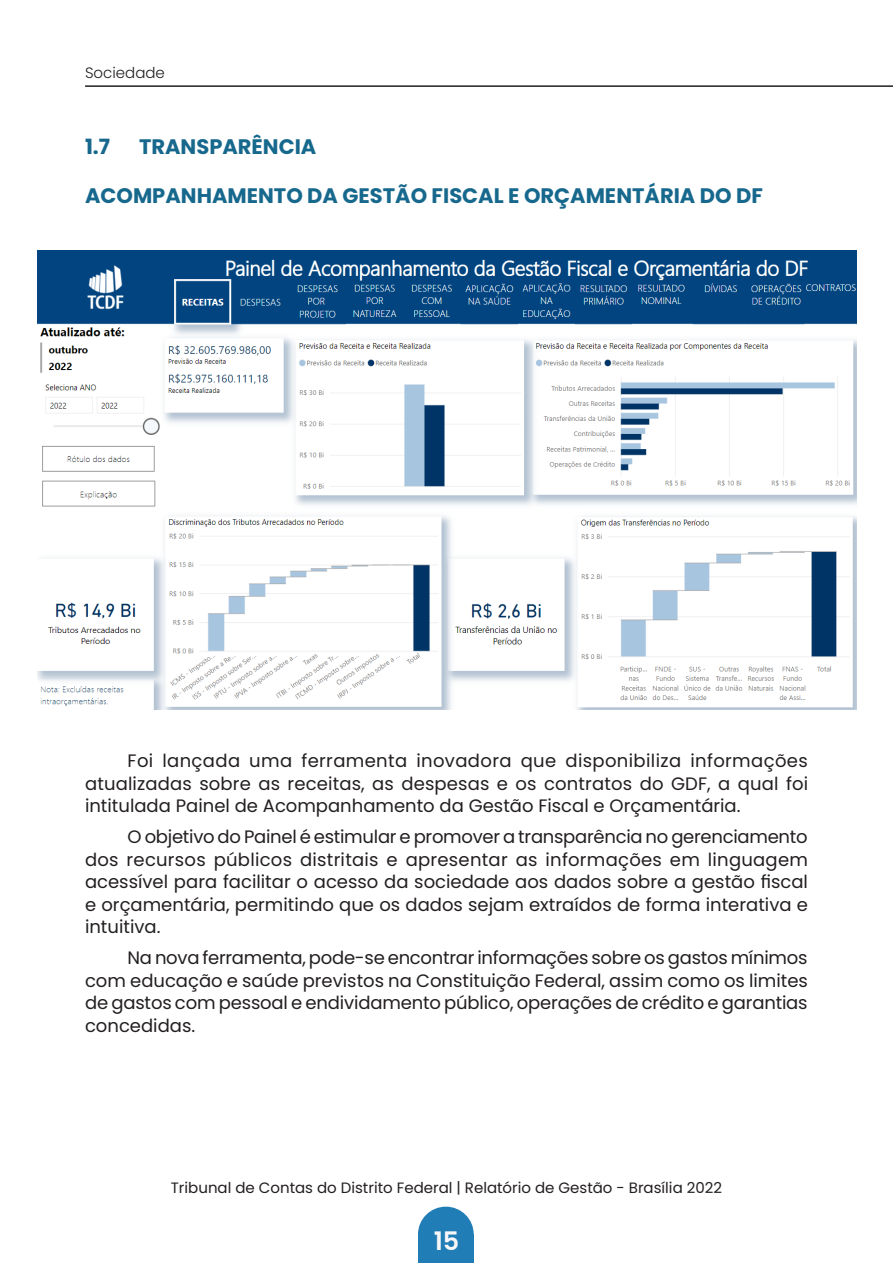
<style>
.page{position:relative;width:893px;height:1263px;background:#fff}
.page>*{position:absolute;margin:0;border:0;box-sizing:border-box;transform-origin:0 0}
.t1{font:600 25.5px "Poppins";color:#f7f7f8}
.TITULO{font:700 21px "Poppins";color:#17688d}
.Texto_comum{font:18px/22.5px "Poppins";color:#231f20;text-align:justify}
.t2{font:15px "Poppins";color:#231f20}
.t3{font:300 15px "Poppins";color:#231f20}
</style>
<div class="page">
<hr style="left:85px;top:85px;width:808px;height:2px;background:#231f20">
<div style="left:418px;top:1234px;width:56px;height:29px;background:#217db5"></div>
<div style="left:418px;top:1206px;width:56px;height:56px;background:#217db5;border-radius:50%"></div>
<img style="left:38px;top:250px;width:819px;height:460px">
<p class="t3" style="left:85px;top:64px;width:81px">Sociedade</p>
<p class="TITULO" style="left:85px;top:134px;width:27px">1.7</p>
<p class="TITULO" style="left:139px;top:134px;width:179px">TRANSPARÊNCIA</p>
<p class="TITULO" style="left:85px;top:183px;width:679px">ACOMPANHAMENTO DA GESTÃO FISCAL E ORÇAMENTÁRIA DO DF</p>
<p class="Texto_comum" style="left:85px;top:750px;width:725px;text-indent:43px">Foi lançada uma ferramenta inovadora que disponibiliza informações atualizadas sobre as receitas, as despesas e os contratos do GDF, a qual foi intitulada Painel de Acompanhamento da Gestão Fiscal e Orçamentária.</p>
<p class="Texto_comum" style="left:85px;top:826px;width:724px;text-indent:43px">O objetivo do Painel é estimular e promover a transparência no gerenciamento dos recursos públicos distritais e apresentar as informações em linguagem acessível para facilitar o acesso da sociedade aos dados sobre a gestão fiscal e orçamentária, permitindo que os dados sejam extraídos de forma interativa e intuitiva.</p>
<p class="Texto_comum" style="left:85px;top:947px;width:724px;text-indent:43px">Na nova ferramenta, pode-se encontrar informações sobre os gastos mínimos com educação e saúde previstos na Constituição Federal, assim como os limites de gastos com pessoal e endividamento público, operações de crédito e garantias concedidas.</p>
<p class="t2" style="left:171px;top:1179px;width:553px">Tribunal de Contas do Distrito Federal | Relatório de Gestão - Brasília 2022</p>
<h1 class="t1" style="left:434px;top:1227px;width:27px">15</h1>
</div>
